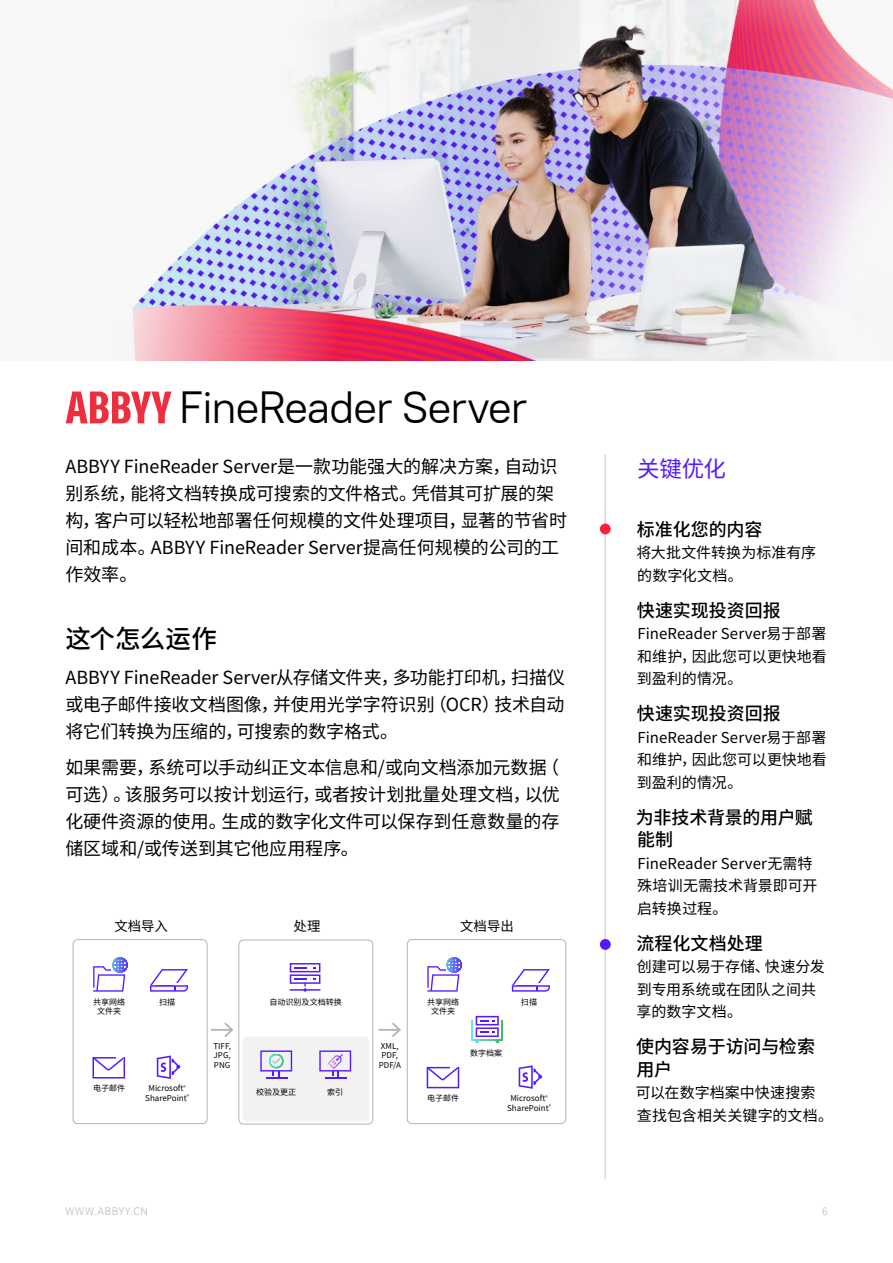
<style>
.page{position:relative;width:893px;height:1263px;background:#fff}
.page>*{position:absolute;margin:0;border:0;box-sizing:border-box;transform-origin:0 0}
.t1{font:45px "PT Root UI";letter-spacing:-.035em;color:#000}
.t2{font:500 25.5px "Noto Sans SC";color:#000}
.t3{font:22.5px "Noto Sans SC";color:#5519ff}
.t4{font:18px/27px "Noto Sans SC";letter-spacing:-.005em;color:#000;text-align:justify}
.t5{font:500 18px/22.5px "Noto Sans SC";letter-spacing:-.005em;color:#000}
.t6{font:15px/22.5px "Noto Sans SC";letter-spacing:.005em;color:#000}
.t7{font:13.35px "Noto Sans SC";color:#000}
.t8{font:300 10.5px "Noto Sans SC";letter-spacing:.06em;color:#b3b3b3}
.t9{font:8.1px/9.6px "Noto Sans SC";color:#000;text-align:center}
</style>
<div class="page">
<img style="left:126px;top:0;width:767px;height:360px">
<hr style="left:605px;top:455px;width:1px;height:724px;background:#4d4d4f">
<div style="left:600px;top:524px;width:11px;height:10px;background:#ff2038;border-radius:50%"></div>
<div style="left:600px;top:939px;width:11px;height:11px;background:#5519ff;border-radius:50%"></div>
<div style="left:242px;top:1036px;width:127px;height:85px;background:#f2f2f2;border-radius:5px"></div>
<svg style="left:150px;top:969px;width:38px;height:23px"></svg>
<svg style="left:93px;top:1057px;width:32px;height:21px"></svg>
<svg style="left:260px;top:1050px;width:32px;height:28px"></svg>
<svg style="left:290px;top:963px;width:30px;height:29px"></svg>
<svg style="left:472px;top:1016px;width:31px;height:27px"></svg>
<svg style="left:93px;top:957px;width:35px;height:35px"></svg>
<svg style="left:157px;top:1055px;width:23px;height:24px"></svg>
<div style="left:73px;top:939px;width:134px;height:185px;border:1px solid #b3b3b3;border-radius:5px"></div>
<hr style="left:211px;top:1029px;width:20px;height:2px;background:#b3b3b3">
<svg style="left:224px;top:1022px;width:9px;height:15px"></svg>
<div style="left:239px;top:940px;width:134px;height:184px;border:1px solid #b3b3b3;border-radius:5px"></div>
<hr style="left:379px;top:1029px;width:20px;height:2px;background:#b3b3b3">
<svg style="left:392px;top:1022px;width:9px;height:15px"></svg>
<svg style="left:511px;top:969px;width:39px;height:23px"></svg>
<svg style="left:427px;top:1066px;width:32px;height:22px"></svg>
<svg style="left:427px;top:957px;width:35px;height:35px"></svg>
<svg style="left:519px;top:1065px;width:23px;height:24px"></svg>
<div style="left:407px;top:939px;width:159px;height:185px;border:1px solid #b3b3b3;border-radius:5px"></div>
<svg style="left:319px;top:1050px;width:32px;height:28px"></svg>
<svg style="left:66px;top:392px;width:106px;height:31px"></svg>
<h1 class="t1" style="left:179px;top:380px;width:350px">FineReader Server</h1>
<p class="t4" style="left:65px;top:453px;width:503px;text-align:left">ABBYY FineReader Server是一款功能强大的解决方案，自动识别系统，能将文档转换成可搜索的文件格式。凭借其可扩展的架构，客户可以轻松地部署任何规模的文件处理项目，显著的节省时间和成本。ABBYY FineReader Server提高任何规模的公司的工作效率。</p>
<h2 class="t2" style="left:65px;top:624px;width:153px">这个怎么运作</h2>
<p class="t4" style="left:65px;top:664px;width:501px">ABBYY FineReader Server从存储文件夹，多功能打印机，扫描仪或电子邮件接收文档图像，并使用光学字符识别（OCR）技术自动将它们转换为压缩的，可搜索的数字格式。</p>
<p class="t4" style="left:65px;top:754px;width:496px">如果需要，系统可以手动纠正文本信息和/或向文档添加元数据（可选）。该服务可以按计划运行，或者按计划批量处理文档，以优化硬件资源的使用。生成的数字化文件可以保存到任意数量的存储区域和/或传送到其它他应用程序。</p>
<p class="t7" style="left:114px;top:918px;width:55px">文档导入</p>
<p class="t7" style="left:294px;top:919px;width:28px">处理</p>
<p class="t9" style="left:93px;top:997px;width:34px">共享网络文件夹</p>
<p class="t9" style="left:159px;top:997px;width:18px">扫描</p>
<p class="t9" style="left:93px;top:1084px;width:34px">电子邮件</p>
<p class="t9" style="left:145px;top:1084px;width:45px">Microsoft<sup>®<br></sup>SharePoint<sup>®</sup></p>
<p class="t9" style="left:269px;top:997px;width:74px">自动识别及文档转换</p>
<p class="t9" style="left:213px;top:1041px;width:19px;text-align:justify">TIFF, JPG, PNG</p>
<p class="t9" style="left:379px;top:1041px;width:24px">XML,<br>PDF,<br>PDF/A</p>
<p class="t9" style="left:256px;top:1087px;width:42px">校验及更正</p>
<p class="t9" style="left:327px;top:1087px;width:18px">索引</p>
<p class="t7" style="left:460px;top:918px;width:55px">文档导出</p>
<p class="t9" style="left:427px;top:997px;width:34px">共享网络文件夹</p>
<p class="t9" style="left:521px;top:997px;width:18px">扫描</p>
<p class="t9" style="left:470px;top:1048px;width:34px">数字档案</p>
<p class="t9" style="left:427px;top:1094px;width:34px">电子邮件</p>
<p class="t9" style="left:507px;top:1094px;width:45px">Microsoft<sup>®<br></sup>SharePoint<sup>®</sup></p>
<p class="t8" style="left:65px;top:1205px;width:84px">WWW.ABBYY.CN</p>
<p class="t3" style="left:637px;top:456px;width:91px">关键优化</p>
<p class="t5" style="left:637px;top:518px;width:127px">标准化您的内容</p>
<p class="t6" style="left:636px;top:542px;width:181px">将大批文件转换为标准有序的数字化文档。</p>
<p class="t5" style="left:637px;top:599px;width:146px">快速实现投资回报</p>
<p class="t6" style="left:637px;top:623px;width:191px;text-align:justify">FineReader Server易于部署和维护，因此您可以更快地看到盈利的情况。</p>
<p class="t5" style="left:637px;top:703px;width:146px">快速实现投资回报</p>
<p class="t6" style="left:637px;top:726px;width:191px;text-align:justify">FineReader Server易于部署和维护，因此您可以更快地看到盈利的情况。</p>
<p class="t5" style="left:636px;top:806px;width:178px">为非技术背景的用户赋能制</p>
<p class="t6" style="left:637px;top:852px;width:182px">FineReader Server无需特殊培训无需技术背景即可开启转换过程。</p>
<p class="t5" style="left:636px;top:932px;width:128px">流程化文档处理</p>
<p class="t6" style="left:636px;top:956px;width:190px">创建可以易于存储、快速分发到专用系统或在团队之间共享的数字文档。</p>
<p class="t5" style="left:636px;top:1036px;width:180px">使内容易于访问与检索用户</p>
<p class="t6" style="left:636px;top:1082px;width:199px">可以在数字档案中快速搜索查找包含相关关键字的文档。</p>
</div>
